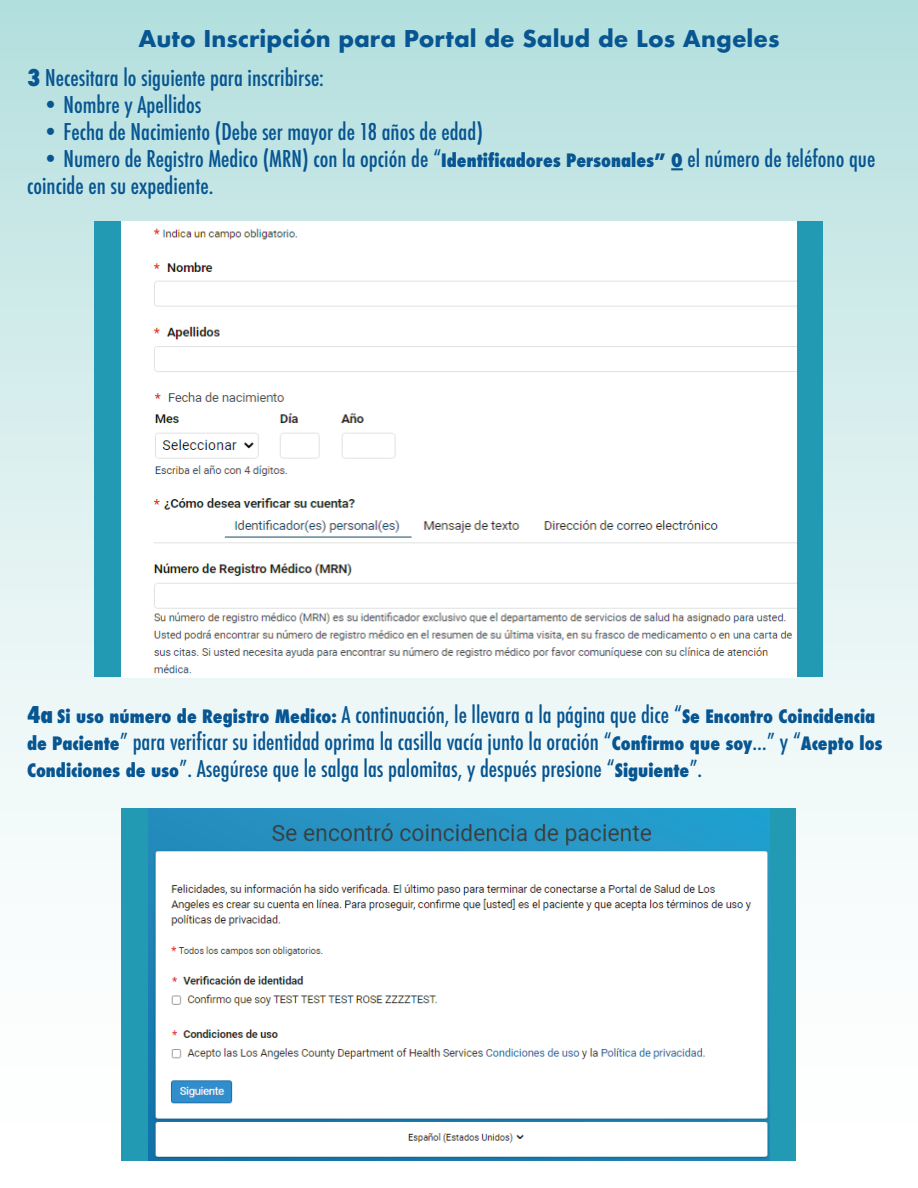
<style>
.page{position:relative;width:918px;height:1188px;background:#fff}
.page>*{position:absolute;margin:0;border:0;box-sizing:border-box;transform-origin:0 0}
.t1{font:500 condensed 22.5px/27px "Futura";color:#075591}
.t2{font:700 22.5px/39.5px "Futura";color:#075591}
.t3{font:800 condensed 18px "Futura";color:#075591}
.s1{font-weight:800;font-stretch:condensed}
.s2{font-weight:500;font-stretch:condensed}
.s3{font-weight:800;font-size:18px}
.s4{font-size:22.5px}
.s5{font-weight:500;font-size:22.5px}
</style>
<div class="page">
<div style="left:0;top:0;width:918px;height:1188px;background:linear-gradient(to bottom,#b9e2e0,#fff)"></div>
<div style="left:122px;top:809px;width:674px;height:352px;background:#229ab4"></div>
<svg style="left:671px;top:168px;width:12px;height:2px"></svg>
<div style="left:94px;top:221px;width:730px;height:456px;background:#229ab4"></div>
<img style="left:122px;top:221px;width:674px;height:456px">
<img style="left:148px;top:808px;width:622px;height:353px">
<p class="t2" style="left:27px;top:19px;width:754px;text-indent:112px">Auto Inscripción para Portal de Salud de Los Angeles<br><span class="s1">3</span> <span class="s2">Necesitara lo siguiente para inscribirse:</span></p>
<p class="t1" style="left:42px;top:92px;width:161px">• Nombre y Apellidos</p>
<p class="t1" style="left:42px;top:119px;width:443px">• Fecha de Nacimiento (Debe ser mayor de 18 años de edad)</p>
<p class="t1" style="left:27px;top:146px;width:850px;text-indent:15px">• Numero de Registro Medico (MRN) con la opción de “<span class="s3">Identificadores Personales” O</span> el número de teléfono que coincide en su expediente.</p>
<p class="t3" style="left:27px;top:704px;width:850px"><span class="s4">4a</span> Si uso número de Registro Medico: <span class="s5">A continuación, le llevara a la página que dice “</span>Se Encontro Coincidencia</p>
<p class="t1" style="left:27px;top:729px;width:857px"><span class="s3">de Paciente</span>” para verificar su identidad oprima la casilla vacía junto la oración “<span class="s3">Confirmo que soy</span>…” y “<span class="s3">Acepto los<br>Condiciones de uso</span>”. Asegúrese que le salga las palomitas, y después presione “<span class="s3">Siguiente</span>”.</p>
</div>
